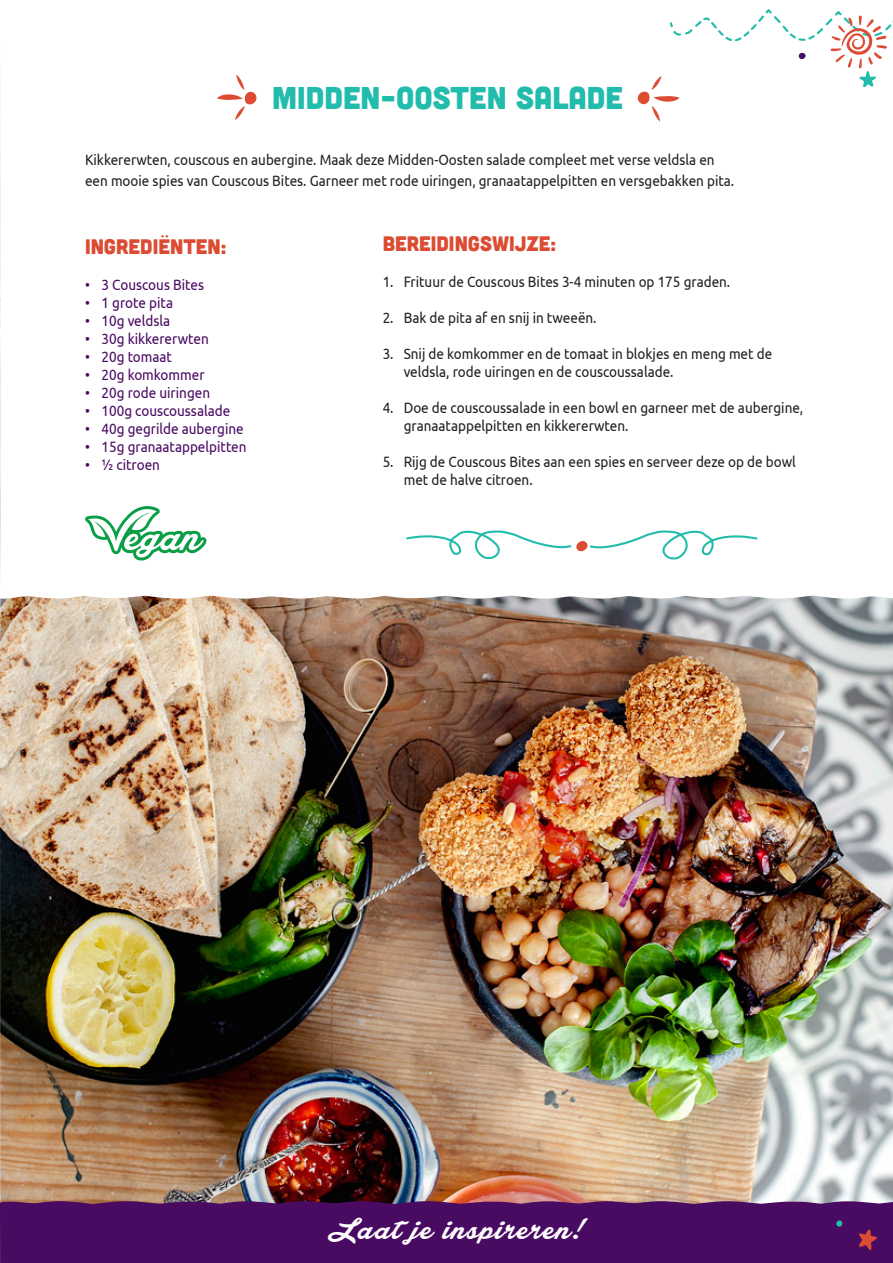
<style>
.page{position:relative;width:893px;height:1263px;background:#fff}
.page>*{position:absolute;margin:0;border:0;box-sizing:border-box;transform-origin:0 0}
.t1{font:31.5px "Cubano";color:#22bcac}
.t2{font:31.5px "Lakesight Personal Use Only";letter-spacing:.03em;color:#fff;scale:1.04 1}
.t3{font:21px "Cubano";color:#db4c33}
.t4{font:15px/18px "Ubuntu";color:#231f20;scale:.9 1}
.t5{font:15px "Ubuntu";color:#490a62;scale:.9 1}
</style>
<div class="page">
<img style="left:0;top:595px;width:893px;height:606px">
<div style="left:0;top:1201px;width:893px;height:62px;background:#490a62"></div>
<img style="left:0;top:91px;width:1px;height:505px">
<svg style="left:589px;top:530px;width:170px;height:105px"></svg>
<svg style="left:406px;top:530px;width:166px;height:30px"></svg>
<div style="left:576px;top:541px;width:12px;height:10px;background:#db4c33;border-radius:5px"></div>
<svg style="left:85px;top:506px;width:122px;height:55px"></svg>
<svg style="left:836px;top:1220px;width:6px;height:6px"></svg>
<svg style="left:859px;top:1229px;width:18px;height:21px"></svg>
<svg style="left:217px;top:74px;width:40px;height:46px"></svg>
<svg style="left:638px;top:9px;width:255px;height:113px"></svg>
<p class="t1" style="left:272px;top:78px;width:352px">MIDDEN-OOSTEN SALADE</p>
<p class="t4" style="left:85px;top:148px;width:723px;line-height:21px">Kikkererwten, couscous en aubergine. Maak deze Midden-Oosten salade compleet met verse veldsla en een mooie spies van Couscous Bites. Garneer met rode uiringen, granaatappelpitten en versgebakken pita.</p>
<p class="t3" style="left:85px;top:233px;width:143px">INGREDIËNTEN:</p>
<p class="t5" style="left:85px;top:275px;width:134px">• 3 Couscous Bites</p>
<p class="t5" style="left:85px;top:293px;width:99px">• 1 grote pita</p>
<p class="t5" style="left:85px;top:311px;width:96px">• 10g veldsla</p>
<p class="t5" style="left:85px;top:329px;width:139px">• 30g kikkererwten</p>
<p class="t5" style="left:85px;top:347px;width:98px">• 20g tomaat</p>
<p class="t5" style="left:85px;top:365px;width:134px">• 20g komkommer</p>
<p class="t5" style="left:85px;top:383px;width:140px">• 20g rode uiringen</p>
<p class="t5" style="left:85px;top:401px;width:163px">• 100g couscoussalade</p>
<p class="t5" style="left:85px;top:419px;width:178px">• 40g gegrilde aubergine</p>
<p class="t5" style="left:85px;top:437px;width:181px">• 15g granaatappelpitten</p>
<p class="t5" style="left:85px;top:455px;width:85px">• ½ citroen</p>
<p class="t3" style="left:383px;top:230px;width:175px">BEREIDINGSWIJZE:</p>
<p class="t4" style="left:383px;top:273px;width:388px">1. Frituur de Couscous Bites 3-4 minuten op 175 graden.</p>
<p class="t4" style="left:383px;top:309px;width:239px">2. Bak de pita af en snij in tweeën.</p>
<p class="t4" style="left:404px;top:345px;width:411px;text-indent:-21px">3. Snij de komkommer en de tomaat in blokjes en meng met de veldsla, rode uiringen en de couscoussalade.</p>
<p class="t4" style="left:404px;top:399px;width:445px;text-indent:-21px">4. Doe de couscoussalade in een bowl en garneer met de aubergine, granaatappelpitten en kikkererwten.</p>
<p class="t4" style="left:404px;top:453px;width:437px;text-indent:-21px">5. Rijg de Couscous Bites aan een spies en serveer deze op de bowl met de halve citroen.</p>
<p class="t2" style="left:328px;top:1209px;width:244px">Laat je inspireren!</p>
</div>
